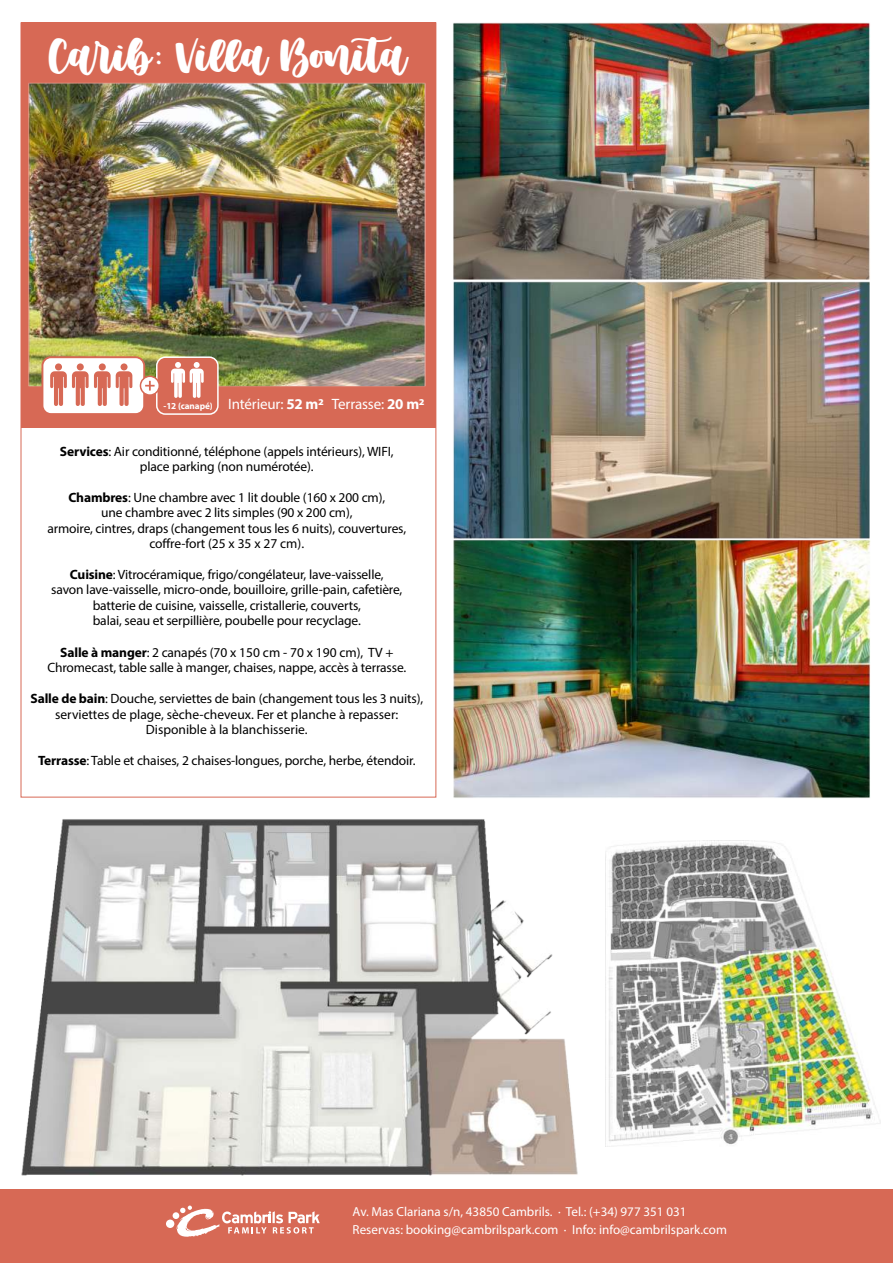
<style>
.page{position:relative;width:893px;height:1263px;background:#fff}
.page>*{position:absolute;margin:0;border:0;box-sizing:border-box;transform-origin:0 0}
.t1{font:39px "Muthiara Demo Version";color:#fff}
.t2{font:15px "Myriad Pro";letter-spacing:-.01em;color:#fff}
.t3{font:13.5px/15.5px "Myriad Pro";letter-spacing:-.01em;color:#000;text-align:center}
.t4{font:13.05px/17.2px "Myriad Pro";color:#fff}
.s1{font-weight:700;font-size:9.15px}
.s2{font-weight:700}
</style>
<div class="page">
<div style="left:21px;top:23px;width:415px;height:405px;background:#d76955"></div>
<img style="left:20px;top:22px;width:417px;height:387px">
<div style="left:42px;top:357px;width:102px;height:57px;background:#fff;border-radius:9px"></div>
<div style="left:41px;top:356px;width:104px;height:59px;border:2px solid #d76955;border-radius:9px"></div>
<div style="left:157px;top:357px;width:61px;height:57px;background:#d76955;border-radius:9px"></div>
<div style="left:156px;top:356px;width:63px;height:59px;border:2px solid #fff;border-radius:9px"></div>
<div style="left:121px;top:363px;width:7px;height:7px;background:#d76955;border-radius:50%"></div>
<div style="left:99px;top:363px;width:7px;height:7px;background:#d76955;border-radius:50%"></div>
<div style="left:77px;top:363px;width:7px;height:7px;background:#d76955;border-radius:50%"></div>
<svg style="left:50px;top:371px;width:82px;height:35px"></svg>
<div style="left:55px;top:363px;width:7px;height:7px;background:#d76955;border-radius:50%"></div>
<svg style="left:171px;top:362px;width:33px;height:36px"></svg>
<svg style="left:140px;top:376px;width:19px;height:20px"></svg>
<div style="left:0;top:1189px;width:893px;height:74px;background:#d76955"></div>
<img style="left:453px;top:22px;width:417px;height:251px">
<img style="left:453px;top:273px;width:417px;height:257px">
<img style="left:453px;top:530px;width:417px;height:268px">
<img style="left:21px;top:819px;width:557px;height:357px">
<img style="left:605px;top:840px;width:275px;height:307px">
<div style="left:166px;top:1219px;width:8px;height:9px;background:#fff;border-radius:50%"></div>
<div style="left:173px;top:1212px;width:6px;height:7px;background:#fff;border-radius:50%"></div>
<svg style="left:177px;top:1205px;width:143px;height:32px"></svg>
<h1 class="t1" style="left:49px;top:32px;width:360px">Carib: Villa Bonita</h1>
<p class="t2" style="left:163px;top:398px;width:262px"><span class="s1">-12 (canapé)</span> Intérieur: <span class="s2">52 m2</span> Terrasse: <span class="s2">20 m2</span></p>
<p class="t3" style="left:60px;top:445px;width:335px;line-height:15px"><span class="s2">Services</span>: Air conditionné, téléphone (appels intérieurs), WIFI, place parking (non numérotée).</p>
<p class="t3" style="left:47px;top:491px;width:360px"><span class="s2">Chambres</span>: Une chambre avec 1 lit double (160 x 200 cm),<br>une chambre avec 2 lits simples (90 x 200 cm),<br>armoire, cintres, draps (changement tous les 6 nuits), couvertures, coffre-fort (25 x 35 x 27 cm).</p>
<p class="t3" style="left:51px;top:568px;width:353px"><span class="s2">Cuisine</span>: Vitrocéramique, frigo/congélateur, lave-vaisselle,<br>savon lave-vaisselle, micro-onde, bouilloire, grille-pain, cafetière, batterie de cuisine, vaisselle, cristallerie, couverts,<br>balai, seau et serpillière, poubelle pour recyclage.</p>
<p class="t3" style="left:47px;top:646px;width:360px"><span class="s2">Salle à manger</span>: 2 canapés (70 x 150 cm - 70 x 190 cm), TV +<br>Chromecast, table salle à manger, chaises, nappe, accès à terrasse.</p>
<p class="t3" style="left:30px;top:692px;width:394px"><span class="s2">Salle de bain</span>: Douche, serviettes de bain (changement tous les 3 nuits), serviettes de plage, sèche-cheveux. Fer et planche à repasser:<br>Disponible à la blanchisserie.</p>
<p class="t3" style="left:38px;top:754px;width:379px"><span class="s2">Terrasse</span>: Table et chaises, 2 chaises-longues, porche, herbe, étendoir.</p>
<p class="t4" style="left:353px;top:1204px;width:376px">Av. Mas Clariana s/n, 43850 Cambrils. · Tel.: (+34) 977 351 031<br>Reservas: booking@cambrilspark.com · Info: info@cambrilspark.com</p>
</div>
